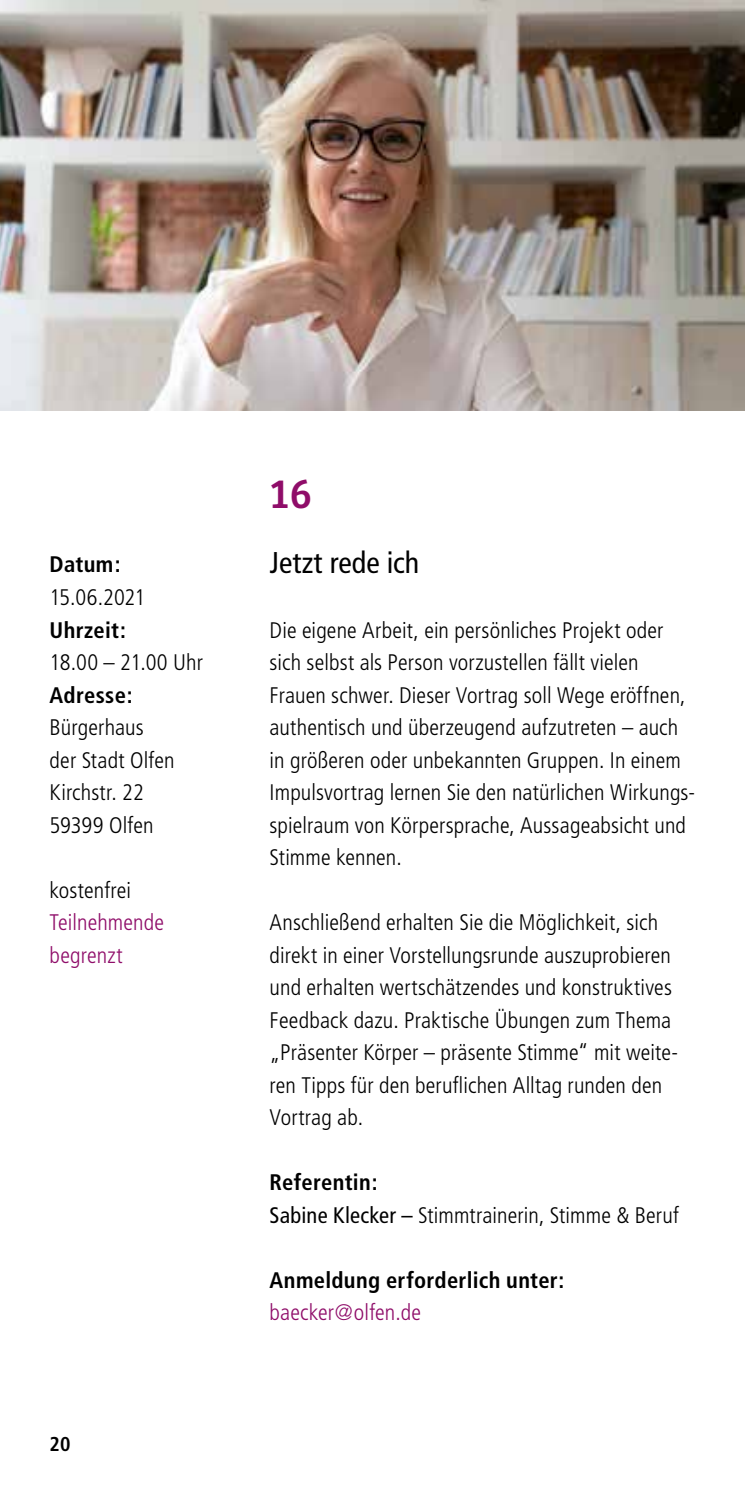
<style>
.page{position:relative;width:745px;height:1489px;background:#fff}
.page>*{position:absolute;margin:0;border:0;box-sizing:border-box;transform-origin:0 0}
.t1{font:42.5px "Bree Serif";color:#8f0d69}
.t2{font:condensed 30px "Frutiger";color:#000}
.t3{font:300 condensed 22.5px/32.5px "Frutiger";letter-spacing:.005em;color:#000}
.t4{font:700 condensed 22.5px "Frutiger";letter-spacing:.015em;color:#000}
.t5{font:300 condensed 22.5px/32.5px "Frutiger";letter-spacing:.005em;color:#8f0d69}
.t6{font:700 condensed 20px "Frutiger";color:#000}
.s1{font-weight:700}
.s2{font-weight:400}
</style>
<div class="page">
<img style="left:0;top:0;width:744px;height:410px">
<p class="t4" style="left:50px;top:551px;width:72px">Datum:</p>
<p class="t3" style="left:50px;top:581px;width:97px">15.06.2021</p>
<p class="t4" style="left:50px;top:616px;width:78px">Uhrzeit:</p>
<p class="t3" style="left:50px;top:646px;width:155px">18.00 – 21.00 Uhr</p>
<p class="t4" style="left:50px;top:681px;width:85px">Adresse:</p>
<p class="t3" style="left:50px;top:711px;width:126px">Bürgerhaus der Stadt Olfen<br>Kirchstr. 22<br>59399 Olfen</p>
<p class="t3" style="left:50px;top:873px;width:83px">kostenfrei</p>
<p class="t5" style="left:50px;top:906px;width:116px">Teilnehmende begrenzt</p>
<p class="t6" style="left:50px;top:1431px;width:22px">20</p>
<h1 class="t1" style="left:269px;top:462px;width:44px">16</h1>
<h2 class="t2" style="left:269px;top:544px;width:151px">Jetzt rede ich</h2>
<p class="t3" style="left:269px;top:614px;width:426px">Die eigene Arbeit, ein persönliches Projekt oder sich selbst als Person vorzustellen fällt vielen Frauen schwer. Dieser Vortrag soll Wege eröffnen, authentisch und überzeugend aufzutreten – auch in größeren oder unbekannten Gruppen. In einem Impulsvortrag lernen Sie den natürlichen Wirkungs&shy;spielraum von Körpersprache, Aussageabsicht und Stimme kennen.</p>
<p class="t3" style="left:269px;top:906px;width:410px">Anschließend erhalten Sie die Möglichkeit, sich direkt in einer Vorstellungsrunde auszuprobieren und erhalten wertschätzendes und konstruktives Feedback dazu. Praktische Übungen zum Thema „Präsenter Körper – präsente Stimme“ mit weite&shy;ren Tipps für den beruflichen Alltag runden den Vortrag ab.</p>
<p class="t3" style="left:269px;top:1166px;width:410px"><span class="s1">Referentin:<br></span><span class="s2">Sabine Klecker –</span> Stimmtrainerin, Stimme &amp; Beruf</p>
<p class="t4" style="left:269px;top:1266px;width:296px">Anmeldung erforderlich unter:</p>
<p class="t5" style="left:269px;top:1296px;width:153px">baecker@olfen.de</p>
</div>
